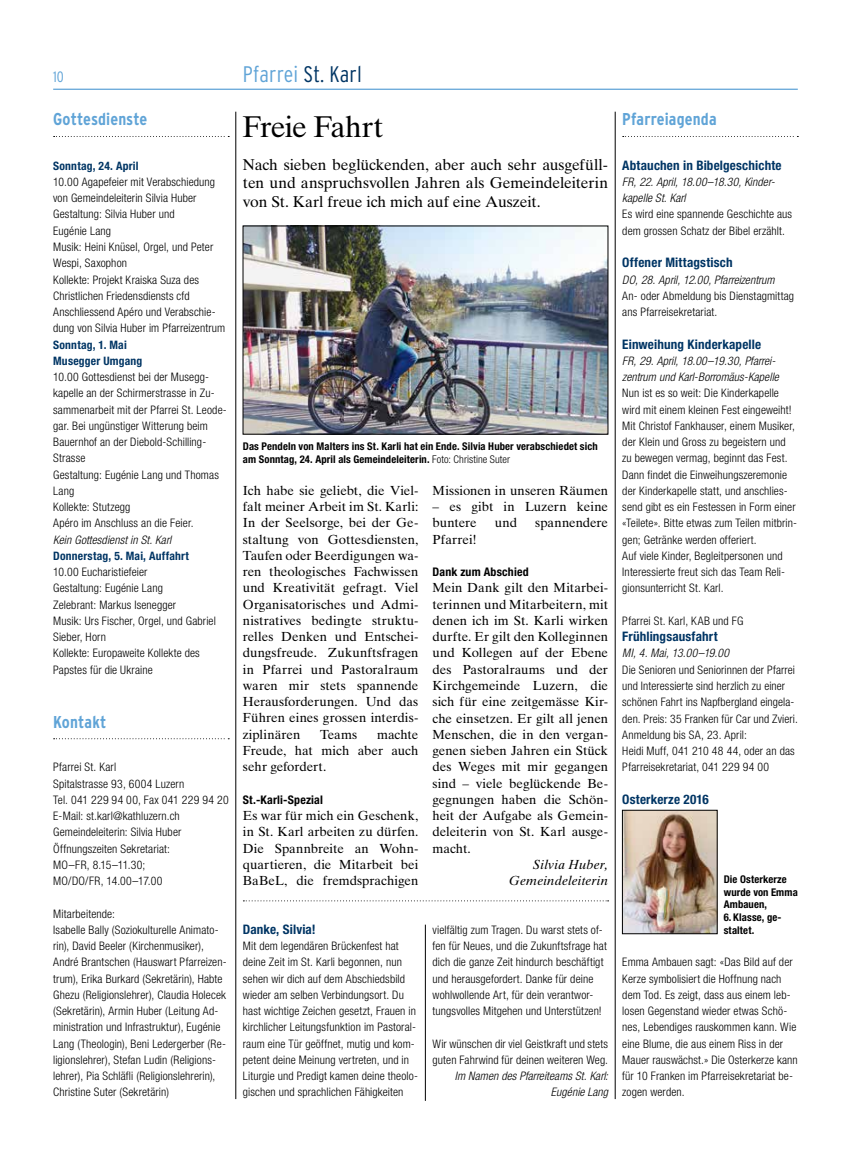
<style>
.page{position:relative;width:851px;height:1170px;background:#fff}
.page>*{position:absolute;margin:0;border:0;box-sizing:border-box;transform-origin:0 0}
.t1{font:30px "Times Ten LT Std";letter-spacing:-.03em;color:#000}
.t2{font:300 condensed 22.5px "Interstate";letter-spacing:.01em;color:#60a4d7}
.t3{font:700 condensed 17.12px "Interstate";letter-spacing:.005em;color:#60a4d7}
.t4{font:15.62px/18.8px "Times Ten LT Std";letter-spacing:-.01em;color:#000;text-align:justify}
.t5{font:300 condensed 15px "Interstate";color:#60a4d7}
.t6{font:13.12px/16.2px "Times Ten LT Std";letter-spacing:-.005em;color:#000;text-align:justify}
.t7{font:700 condensed 13.12px "Helvetica Neue LT Std";letter-spacing:.01em;color:#003564}
.t8{font:italic 13.12px/16.2px "Times Ten LT Std";letter-spacing:.01em;color:#000;text-align:right}
.t9{font:700 condensed 11.88px "Helvetica Neue LT Std";letter-spacing:.015em;color:#000}
.t10{font:300 condensed 11.75px/16.2px "Helvetica Neue LT Std";letter-spacing:.01em;color:#000}
.t11{font:italic 300 condensed 11.75px/16.2px "Helvetica Neue LT Std";letter-spacing:.01em;color:#000}
.t12{font:700 condensed 11.62px/16.2px "Helvetica Neue LT Std";letter-spacing:.015em;color:#003564}
.t13{font:700 condensed 10.62px/12.8px "Helvetica Neue LT Std";letter-spacing:.01em;color:#000}
.s1{color:#003564}
.s2{font-weight:300}
</style>
<div class="page">
<svg style="left:622px;top:136px;width:176px;height:1px"></svg>
<hr style="left:53px;top:89px;width:744px;height:1px;background:#60a4d7">
<svg style="left:54px;top:136px;width:175px;height:1px"></svg>
<hr style="left:235px;top:112px;width:1px;height:986px;background:#000">
<hr style="left:615px;top:112px;width:1px;height:986px;background:#000">
<svg style="left:54px;top:738px;width:175px;height:1px"></svg>
<svg style="left:243px;top:900px;width:365px;height:1px"></svg>
<hr style="left:425px;top:924px;width:1px;height:176px;background:#000">
<img style="left:245px;top:228px;width:361px;height:204px">
<img style="left:624px;top:812px;width:91px;height:119px">
<div style="left:622px;top:810px;width:95px;height:123px;border:1px solid #000"></div>
<p class="t5" style="left:53px;top:68px;width:12px">10</p>
<h2 class="t2" style="left:243px;top:62px;width:120px">Pfarrei <span class="s1">St. Karl</span></h2>
<h3 class="t3" style="left:53px;top:110px;width:96px">Gottesdienste</h3>
<p class="t12" style="left:53px;top:157px;width:87px">Sonntag, 24. April</p>
<p class="t10" style="left:53px;top:173px;width:174px">10.00 Agapefeier mit Verabschiedung von Gemeindeleiterin Silvia Huber<br>Gestaltung: Silvia Huber und<br>Eugénie Lang<br>Musik: Heini Knüsel, Orgel, und Peter<br>Wespi, Saxophon<br>Kollekte: Projekt Kraiska Suza des<br>Christlichen Friedensdiensts cfd<br>Anschliessend Apéro und Verabschie&shy;dung von Silvia Huber im Pfarreizentrum</p>
<p class="t12" style="left:53px;top:336px;width:91px">Sonntag, 1. Mai<br>Musegger Umgang</p>
<p class="t10" style="left:53px;top:368px;width:175px">10.00 Gottesdienst bei der Musegg&shy;kapelle an der Schirmerstrasse in Zu&shy;sammenarbeit mit der Pfarrei St. Leode&shy;gar. Bei ungünstiger Witterung beim<br>Bauernhof an der Diebold-Schilling-<br>Strasse<br>Gestaltung: Eugénie Lang und Thomas<br>Lang<br>Kollekte: Stutzegg<br>Apéro im Anschluss an die Feier.</p>
<p class="t11" style="left:53px;top:531px;width:119px">Kein Gottesdienst in St. Karl</p>
<p class="t12" style="left:53px;top:547px;width:137px">Donnerstag, 5. Mai, Auffahrt</p>
<p class="t10" style="left:53px;top:563px;width:164px">10.00 Eucharistiefeier<br>Gestaltung: Eugénie Lang<br>Zelebrant: Markus Isenegger<br>Musik: Urs Fischer, Orgel, und Gabriel<br>Sieber, Horn<br>Kollekte: Europaweite Kollekte des<br>Papstes für die Ukraine</p>
<h1 class="t1" style="left:243px;top:109px;width:142px">Freie Fahrt</h1>
<h3 class="t4" style="left:243px;top:155px;width:366px">Nach sieben beglückenden, aber auch sehr ausgefüll&shy;ten und anspruchsvollen Jahren als Gemeindeleiterin von St. Karl freue ich mich auf eine Auszeit.</h3>
<p class="t13" style="left:243px;top:439px;width:356px">Das Pendeln von Malters ins St. Karli hat ein Ende. Silvia Huber verabschiedet sich am Sonntag, 24. April als Gemeindeleiterin. <span class="s2">Foto: Christine Suter</span></p>
<p class="t6" style="left:243px;top:482px;width:177px">Ich habe sie geliebt, die Viel&shy;falt meiner Arbeit im St. Karli:<br>In der Seelsorge, bei der Ge&shy;staltung von Gottesdiensten, Taufen oder Beerdigungen wa&shy;ren theologisches Fachwissen und Kreativität gefragt. Viel Organisatorisches und Admi&shy;nistratives bedingte struktu&shy;relles Denken und Entschei&shy;dungsfreude. Zukunftsfragen in Pfarrei und Pastoralraum waren mir stets spannende Herausforderungen. Und das Führen eines grossen interdis&shy;ziplinären</p>
<p class="t6" style="left:432px;top:482px;width:177px">Missionen in unseren Räumen</p>
<p class="t6" style="left:432px;top:498px;width:177px">– es gibt in Luzern keine buntere</p>
<p class="t6" style="left:495px;top:514px;width:24px">und</p>
<p class="t6" style="left:535px;top:514px;width:74px">spannendere</p>
<p class="t6" style="left:432px;top:531px;width:46px">Pfarrei!</p>
<p class="t9" style="left:432px;top:564px;width:98px">Dank zum Abschied</p>
<p class="t6" style="left:432px;top:579px;width:177px">Mein Dank gilt den Mitarbei&shy;terinnen und Mitarbeitern, mit denen ich im St. Karli wirken durfte. Er gilt den Kolleginnen und Kollegen auf der Ebene des Pastoralraums und der Kirchgemeinde Luzern, die sich für eine zeitgemässe Kir&shy;che einsetzen. Er gilt all jenen Menschen, die in den vergan&shy;genen sieben Jahren ein Stück des Weges mit mir gegangen sind – viele beglückende Be&shy;gegnungen haben die Schön&shy;heit der Aufgabe als Gemein&shy;deleiterin von St. Karl ausge&shy;macht.</p>
<p class="t8" style="left:509px;top:856px;width:101px">Silvia Huber,<br>Gemeindeleiterin</p>
<h3 class="t3" style="left:53px;top:712px;width:55px">Kontakt</h3>
<p class="t10" style="left:53px;top:758px;width:177px">Pfarrei St. Karl<br>Spitalstrasse 93, 6004 Luzern<br>Tel. 041 229 94 00, Fax 041 229 94 20<br>E-Mail: st.karl@kathluzern.ch<br>Gemeindeleiterin: Silvia Huber<br>Öffnungszeiten Sekretariat:<br>MO–FR, 8.15–11.30;<br>MO/DO/FR, 14.00–17.00</p>
<p class="t10" style="left:53px;top:905px;width:175px">Mitarbeitende:<br>Isabelle Bally (Soziokulturelle Animato&shy;rin), David Beeler (Kirchenmusiker), André Brantschen (Hauswart Pfarreizen&shy;trum), Erika Burkard (Sekretärin), Habte Ghezu (Religionslehrer), Claudia Holecek (Sekretärin), Armin Huber (Leitung Ad&shy;ministration und Infrastruktur), Eugénie Lang (Theologin), Beni Ledergerber (Re&shy;ligionslehrer), Stefan Ludin (Religions&shy;lehrer), Pia Schläfli (Religionslehrerin), Christine Suter (Sekretärin)</p>
<p class="t6" style="left:243px;top:726px;width:177px;text-indent:134px">machte Freude, hat mich aber auch sehr gefordert.</p>
<p class="t9" style="left:243px;top:792px;width:81px">St.-Karli-Spezial</p>
<p class="t6" style="left:243px;top:807px;width:177px">Es war für mich ein Geschenk, in St. Karl arbeiten zu dürfen.<br>Die Spannbreite an Wohn&shy;quartieren, die Mitarbeit bei BaBeL, die fremdsprachigen</p>
<p class="t6" style="left:320px;top:726px;width:39px">Teams</p>
<p class="t7" style="left:243px;top:921px;width:74px">Danke, Silvia!</p>
<p class="t10" style="left:243px;top:937px;width:177px">Mit dem legendären Brückenfest hat deine Zeit im St. Karli begonnen, nun sehen wir dich auf dem Abschiedsbild wieder am selben Verbindungsort. Du hast wichtige Zeichen gesetzt, Frauen in kirchlicher Leitungsfunktion im Pastoral&shy;raum eine Tür geöffnet, mutig und kom&shy;petent deine Meinung vertreten, und in Liturgie und Predigt kamen deine theolo&shy;gischen und sprachlichen Fähigkeiten</p>
<p class="t10" style="left:432px;top:921px;width:176px">vielfältig zum Tragen. Du warst stets of&shy;fen für Neues, und die Zukunftsfrage hat dich die ganze Zeit hindurch beschäftigt und herausgefordert. Danke für deine wohlwollende Art, für dein verantwor&shy;tungsvolles Mitgehen und Unterstützen!</p>
<p class="t10" style="left:432px;top:1035px;width:177px">Wir wünschen dir viel Geistkraft und stets guten Fahrwind für deinen weiteren Weg.</p>
<p class="t11" style="left:454px;top:1068px;width:155px;text-align:right">Im Namen des Pfarreiteams St. Karl:<br>Eugénie Lang</p>
<h3 class="t3" style="left:622px;top:110px;width:96px">Pfarreiagenda</h3>
<p class="t7" style="left:622px;top:157px;width:161px">Abtauchen in Bibelgeschichte</p>
<p class="t11" style="left:622px;top:174px;width:154px">FR, 22. April, 18.00–18.30, Kinder&shy;kapelle St. Karl</p>
<p class="t10" style="left:622px;top:206px;width:171px">Es wird eine spannende Geschichte aus dem grossen Schatz der Bibel erzählt.</p>
<p class="t7" style="left:622px;top:254px;width:112px">Offener Mittagstisch</p>
<p class="t11" style="left:622px;top:271px;width:154px">DO, 28. April, 12.00, Pfarreizentrum</p>
<p class="t10" style="left:622px;top:287px;width:173px">An- oder Abmeldung bis Dienstagmittag ans Pfarreisekretariat.</p>
<p class="t7" style="left:622px;top:336px;width:140px">Einweihung Kinderkapelle</p>
<p class="t11" style="left:622px;top:353px;width:158px">FR, 29. April, 18.00–19.30, Pfarrei&shy;zentrum und Karl-Borromäus-Kapelle</p>
<p class="t10" style="left:622px;top:385px;width:176px">Nun ist es so weit: Die Kinderkapelle wird mit einem kleinen Fest eingeweiht!<br>Mit Christof Fankhauser, einem Musiker, der Klein und Gross zu begeistern und zu bewegen vermag, beginnt das Fest.<br>Dann findet die Einweihungszeremonie der Kinderkapelle statt, und anschlies&shy;send gibt es ein Festessen in Form einer «Teilete». Bitte etwas zum Teilen mitbrin&shy;gen; Getränke werden offeriert.<br>Auf viele Kinder, Begleitpersonen und Interessierte freut sich das Team Reli&shy;gionsunterricht St. Karl.</p>
<p class="t10" style="left:622px;top:612px;width:123px">Pfarrei St. Karl, KAB und FG</p>
<p class="t7" style="left:622px;top:628px;width:97px">Frühlingsausfahrt</p>
<p class="t11" style="left:622px;top:645px;width:108px">MI, 4. Mai, 13.00–19.00</p>
<p class="t10" style="left:622px;top:661px;width:177px">Die Senioren und Seniorinnen der Pfarrei und Interessierte sind herzlich zu einer schönen Fahrt ins Napfbergland eingela&shy;den. Preis: 35 Franken für Car und Zvieri.<br>Anmeldung bis SA, 23. April:<br>Heidi Muff, 041 210 48 44, oder an das Pfarreisekretariat, 041 229 94 00</p>
<p class="t7" style="left:622px;top:791px;width:88px">Osterkerze 2016</p>
<p class="t13" style="left:723px;top:872px;width:76px">Die Osterkerze wurde von Emma<br>Ambauen,</p>
<p class="t13" style="left:723px;top:910px;width:58px">6. Klasse, ge&shy;staltet.</p>
<p class="t10" style="left:622px;top:953px;width:177px">Emma Ambauen sagt: «Das Bild auf der Kerze symbolisiert die Hoffnung nach dem Tod. Es zeigt, dass aus einem leb&shy;losen Gegenstand wieder etwas Schö&shy;nes, Lebendiges rauskommen kann. Wie eine Blume, die aus einem Riss in der Mauer rauswächst.» Die Osterkerze kann für 10 Franken im Pfarreisekretariat be&shy;zogen werden.</p>
</div>
